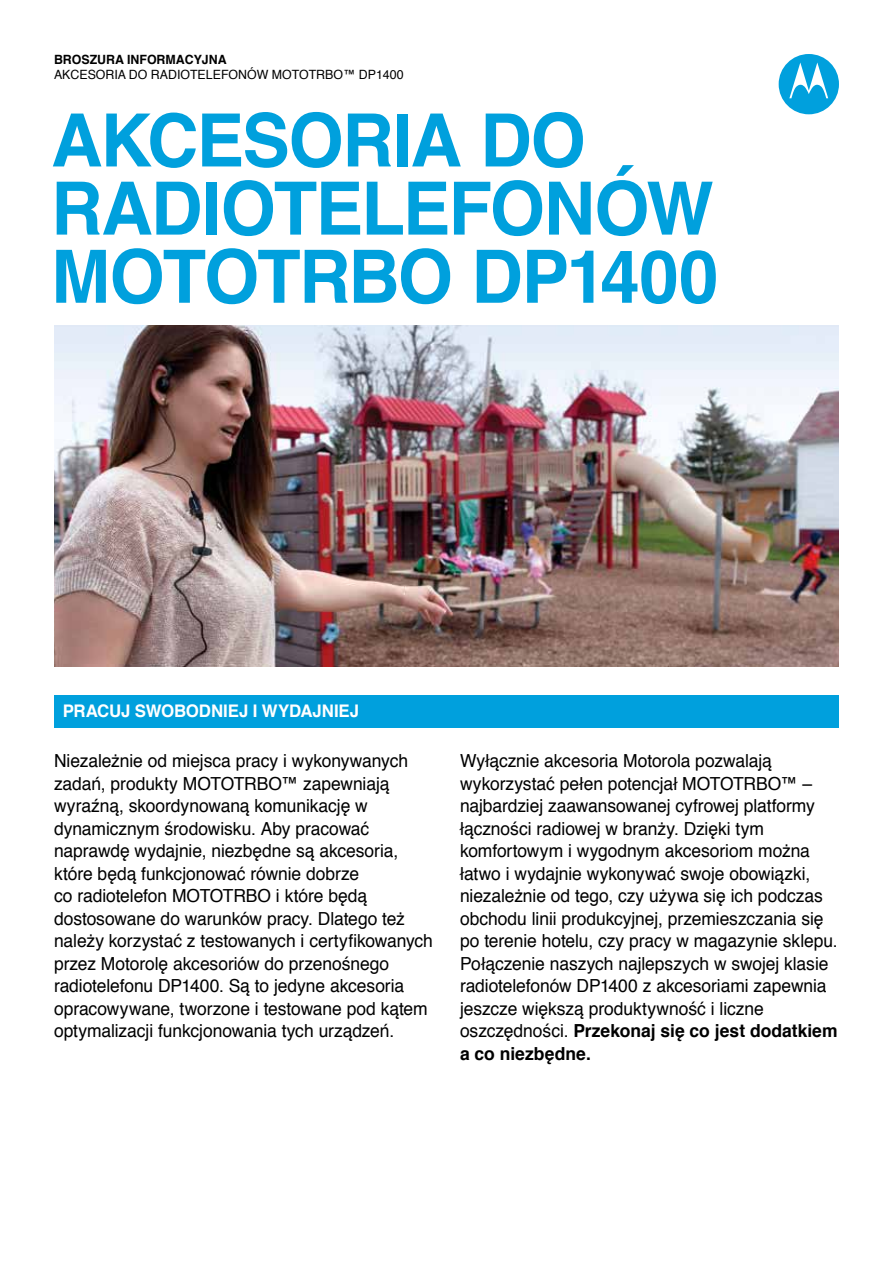
<style>
.page{position:relative;width:893px;height:1263px;background:#fff}
.page>*{position:absolute;margin:0;border:0;box-sizing:border-box;transform-origin:0 0}
.t1{font:700 73.5px/68.1px "Helvetica";letter-spacing:-.025em;color:#00a0dd}
.t2{font:18px/22.5px "Helvetica";letter-spacing:-.005em;color:#000}
.t3{font:700 17.4px "Helvetica";letter-spacing:-.005em;color:#fff}
.t4{font:12.75px "Helvetica";color:#000}
.t5{font:700 12.75px "Helvetica";color:#000}
.s1{font-weight:700}
</style>
<div class="page">
<img style="left:54px;top:326px;width:785px;height:340px">
<div style="left:779px;top:54px;width:60px;height:60px;background:#00a0dd;border-radius:50%"></div>
<svg style="left:789px;top:63px;width:39px;height:35px"></svg>
<div style="left:54px;top:695px;width:785px;height:32px;background:#00a0dd"></div>
<p class="t5" style="left:54px;top:49px;width:174px">BROSZURA INFORMACYJNA</p>
<p class="t4" style="left:54px;top:65px;width:351px">AKCESORIA DO RADIOTELEFONÓW MOTOTRBO™ DP1400</p>
<h1 class="t1" style="left:51px;top:107px;width:669px">AKCESORIA DO<br>RADIOTELEFONÓW<br>MOTOTRBO DP1400</h1>
<p class="t3" style="left:63px;top:696px;width:298px">PRACUJ SWOBODNIEJ I WYDAJNIEJ</p>
<p class="t2" style="left:54px;top:750px;width:380px">Niezależnie od miejsca pracy i wykonywanych zadań, produkty MOTOTRBO™ zapewniają wyraźną, skoordynowaną komunikację w dynamicznym środowisku. Aby pracować naprawdę wydajnie, niezbędne są akcesoria, które będą funkcjonować równie dobrze<br>co radiotelefon MOTOTRBO i które będą dostosowane do warunków pracy. Dlatego też należy korzystać z testowanych i certyfikowanych przez Motorolę akcesoriów do przenośnego radiotelefonu DP1400. Są to jedyne akcesoria opracowywane, tworzone i testowane pod kątem optymalizacji funkcjonowania tych urządzeń.</p>
<p class="t2" style="left:460px;top:750px;width:379px">Wyłącznie akcesoria Motorola pozwalają wykorzystać pełen potencjał MOTOTRBO™ – najbardziej zaawansowanej cyfrowej platformy łączności radiowej w branży. Dzięki tym komfortowym i wygodnym akcesoriom można łatwo i wydajnie wykonywać swoje obowiązki, niezależnie od tego, czy używa się ich podczas obchodu linii produkcyjnej, przemieszczania się po terenie hotelu, czy pracy w magazynie sklepu.<br>Połączenie naszych najlepszych w swojej klasie radiotelefonów DP1400 z akcesoriami zapewnia jeszcze większą produktywność i liczne oszczędności. <span class="s1">Przekonaj się co jest dodatkiem a co niezbędne.</span></p>
</div>
